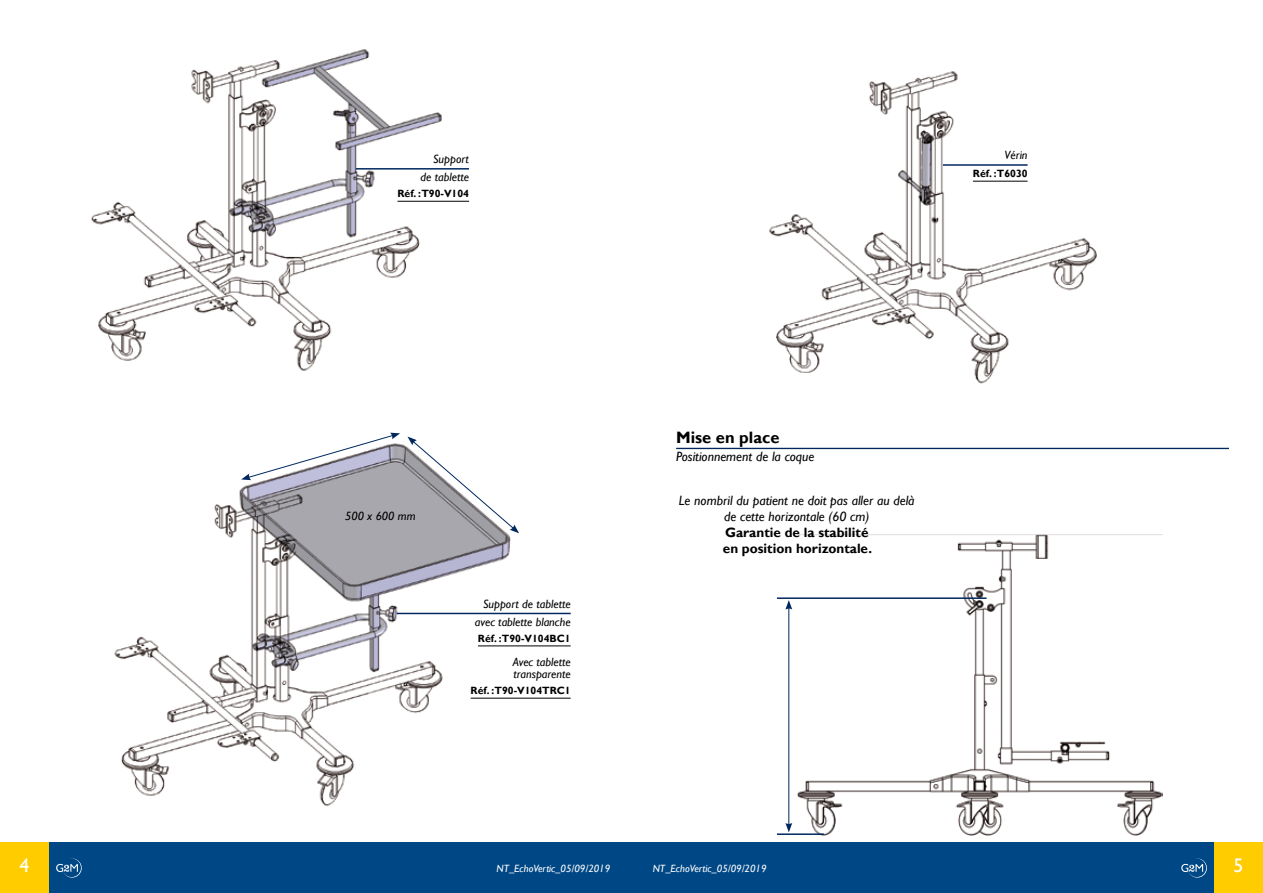
<style>
.page{position:relative;width:1263px;height:893px;background:#fff}
.page>*{position:absolute;margin:0;border:0;box-sizing:border-box;transform-origin:0 0}
.t1{font:19.65px "Gill Sans";color:#fff}
.t2{font:700 16.5px "Gill Sans";color:#000}
.t3{font:italic 13.5px/16.2px "Gill Sans";color:#000;text-align:center}
.t4{font:700 13.5px/16.2px "Gill Sans";color:#000}
.t5{font:italic 12px/18.5px "Gill Sans";color:#000;text-align:right}
.t6{font:700 10.5px "Gill Sans";color:#000}
.t7{font:italic 10.5px "Gill Sans";color:#fff}
</style>
<div class="page">
<div style="left:631px;top:842px;width:632px;height:51px;background:#004885"></div>
<div style="left:0;top:842px;width:631px;height:51px;background:#004885"></div>
<div style="left:0;top:842px;width:49px;height:51px;background:#fc0"></div>
<div style="left:1214px;top:842px;width:49px;height:51px;background:#fc0"></div>
<svg style="left:1181px;top:858px;width:26px;height:20px"></svg>
<svg style="left:56px;top:858px;width:26px;height:20px"></svg>
<img style="left:797px;top:535px;width:366px;height:301px">
<img style="left:91px;top:49px;width:354px;height:322px">
<img style="left:114px;top:444px;width:399px;height:363px">
<hr style="left:478px;top:645px;width:93px;height:1px;background:#000">
<hr style="left:471px;top:698px;width:100px;height:1px;background:#000">
<hr style="left:397px;top:613px;width:174px;height:1px;background:#00285f">
<svg style="left:241px;top:433px;width:159px;height:47px"></svg>
<svg style="left:407px;top:437px;width:112px;height:96px"></svg>
<hr style="left:397px;top:201px;width:72px;height:1px;background:#000">
<hr style="left:356px;top:168px;width:113px;height:2px;background:#00285f">
<img style="left:769px;top:71px;width:328px;height:313px">
<hr style="left:973px;top:181px;width:54px;height:1px;background:#000">
<hr style="left:943px;top:164px;width:84px;height:2px;background:#00285f">
<hr style="left:676px;top:448px;width:553px;height:1px;background:#00285f">
<hr style="left:777px;top:597px;width:209px;height:2px;background:#00285f">
<hr style="left:777px;top:833px;width:47px;height:2px;background:#00285f">
<hr style="left:788px;top:607px;width:1px;height:218px;background:#00285f">
<svg style="left:785px;top:600px;width:7px;height:10px"></svg>
<svg style="left:785px;top:823px;width:7px;height:9px"></svg>
<p class="t5" style="left:421px;top:150px;width:50px">Support de tablette</p>
<p class="t6" style="left:397px;top:190px;width:73px">Réf. :T90-V104</p>
<p class="t5" style="left:345px;top:508px;width:72px">500 x 600 mm</p>
<p class="t5" style="left:475px;top:595px;width:97px">Support de tablette avec tablette blanche</p>
<p class="t6" style="left:478px;top:634px;width:94px">Réf. :T90-V104BC1</p>
<p class="t5" style="left:513px;top:657px;width:59px;line-height:12px;text-align:left">Avec tablette transparente</p>
<p class="t6" style="left:471px;top:686px;width:102px">Réf. :T90-V104TRC1</p>
<p class="t5" style="left:1004px;top:147px;width:25px">Vérin</p>
<p class="t6" style="left:973px;top:170px;width:56px">Réf. :T6030</p>
<h2 class="t2" style="left:676px;top:431px;width:105px">Mise en place</h2>
<p class="t3" style="left:676px;top:449px;width:140px">Positionnement de la coque</p>
<p class="t3" style="left:679px;top:493px;width:237px">Le nombril du patient ne doit pas aller au delà de cette horizontale (60 cm)</p>
<p class="t4" style="left:723px;top:525px;width:151px">Garantie de la stabilité en position horizontale.</p>
<h1 class="t1" style="left:20px;top:857px;width:11px">4</h1>
<p class="t7" style="left:496px;top:864px;width:115px">NT_EchoVertic_05/09/2019</p>
<p class="t7" style="left:653px;top:864px;width:115px">NT_EchoVertic_05/09/2019</p>
<h1 class="t1" style="left:1233px;top:857px;width:11px">5</h1>
</div>
